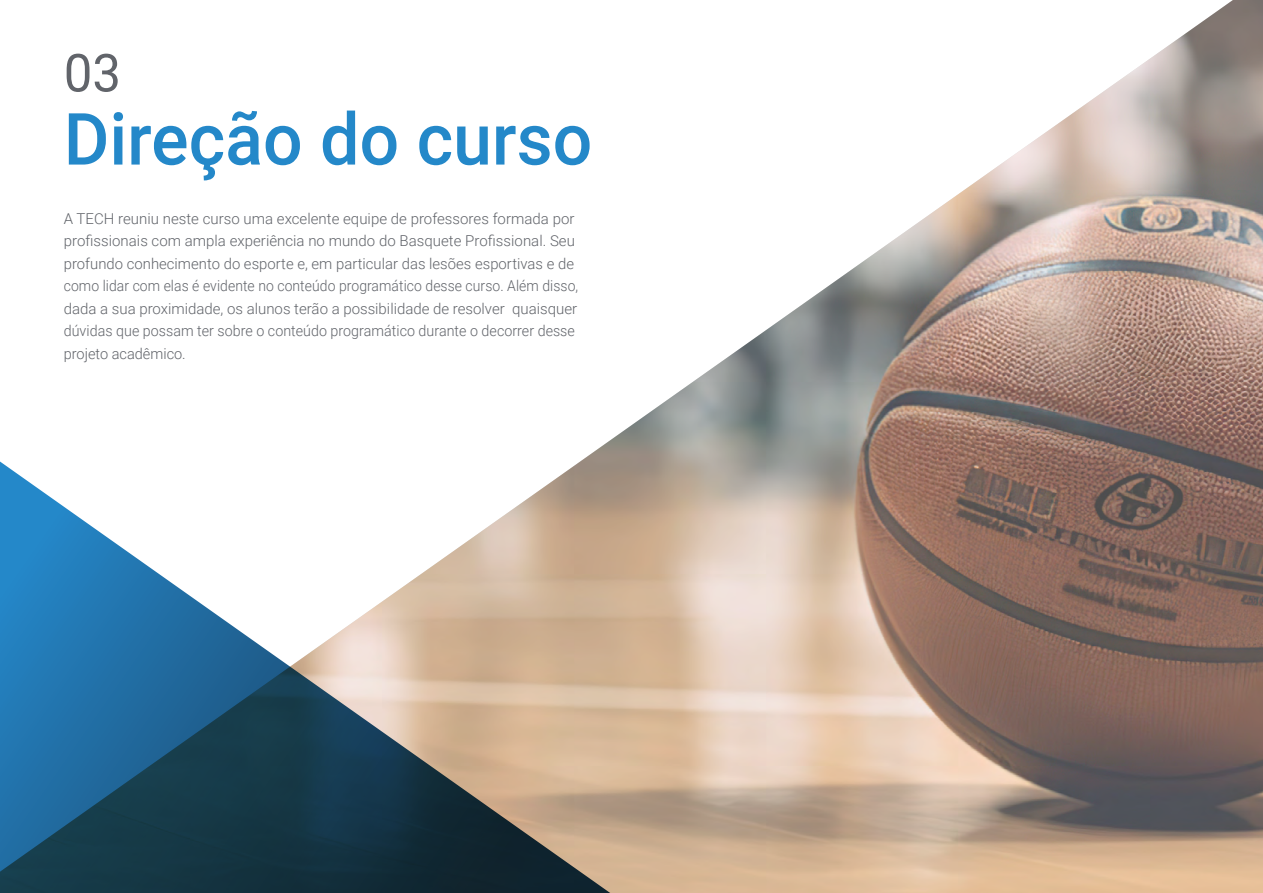
<style>
.page{position:relative;width:1263px;height:893px;background:#fff}
.page>*{position:absolute;margin:0;border:0;box-sizing:border-box;transform-origin:0 0}
.t1{font:500 72px "Roboto";color:#2488c9}
.t2{font:52.5px "Roboto";color:#61646a}
.t3{font:300 15px/22.5px "Roboto";color:#61646a}
</style>
<div class="page">
<img style="left:602px;top:0;width:661px;height:893px">
<svg style="left:0;top:446px;width:640px;height:447px"></svg>
<h2 class="t2" style="left:64px;top:36px;width:59px">03</h2>
<h1 class="t1" style="left:64px;top:89px;width:530px">Direção do curso</h1>
<p class="t3" style="left:64px;top:207px;width:516px">A TECH reuniu neste curso uma excelente equipe de professores formada por profissionais com ampla experiência no mundo do Basquete Profissional. Seu profundo conhecimento do esporte e, em particular das lesões esportivas e de como lidar com elas é evidente no conteúdo programático desse curso. Além disso, dada a sua proximidade, os alunos terão a possibilidade de resolver quaisquer dúvidas que possam ter sobre o conteúdo programático durante o decorrer desse projeto acadêmico.</p>
</div>
